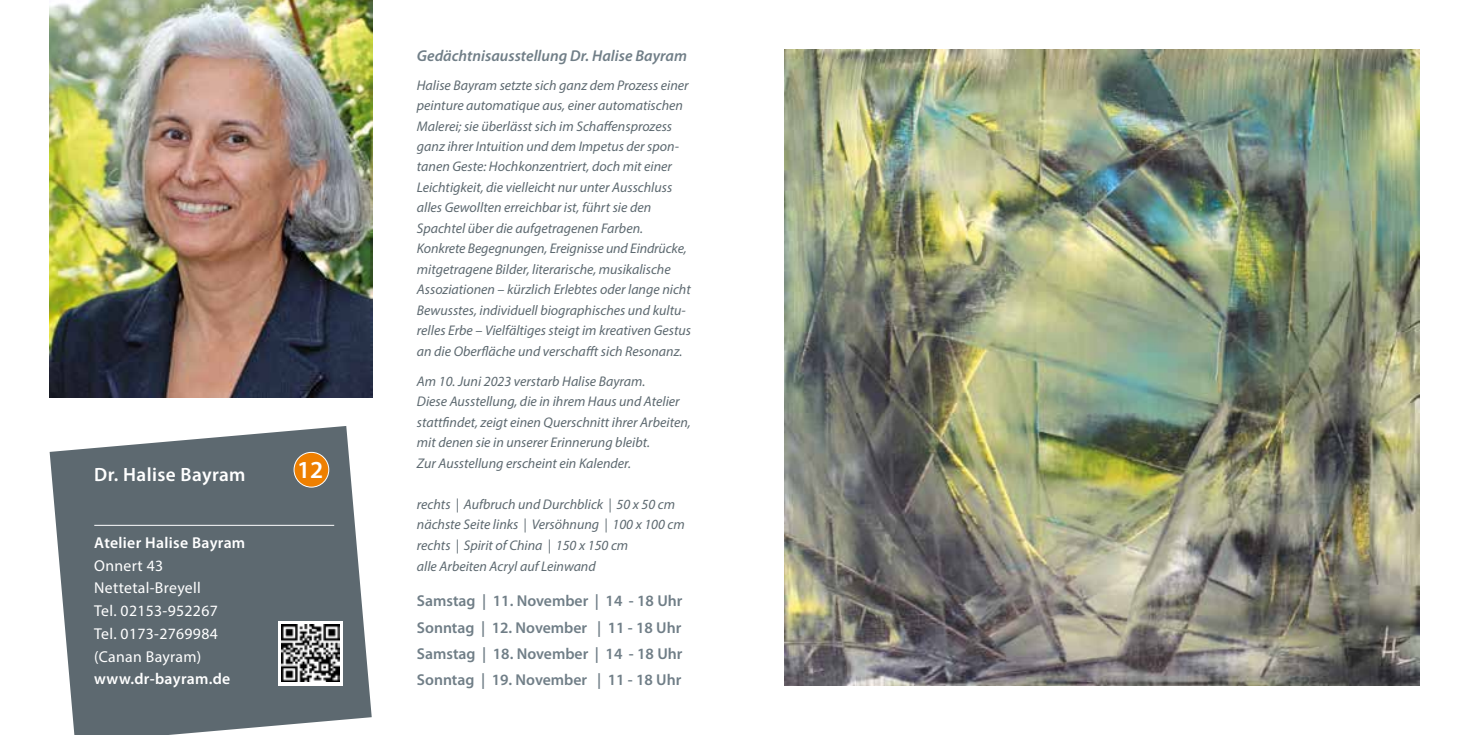
<style>
.page{position:relative;width:1469px;height:735px;background:#fff}
.page>*{position:absolute;margin:0;border:0;box-sizing:border-box;transform-origin:0 0}
.t1{font:600 24.5px "Myriad Pro";color:#fff}
.t2{font:600 19.25px "Myriad Pro";letter-spacing:.02em;color:#fff}
.t3{font:600 15.75px/26.2px "Myriad Pro";color:#707e87;text-align:justify}
.t4{font:15.75px/22.8px "Myriad Pro";letter-spacing:.02em;color:#fff}
.t5{font:italic 600 15.75px "Myriad Pro";color:#707e87}
.t6{font:600 15.75px "Myriad Pro";letter-spacing:.02em;color:#fff}
.t7{font:italic 14px/20.5px "Myriad Pro";color:#5d6970}
</style>
<div class="page">
<img style="left:784px;top:50px;width:635px;height:635px">
<img style="left:50px;top:0;width:322px;height:397px">
<svg style="left:50px;top:426px;width:322px;height:308px;background:#737e84"></svg>
<hr style="left:94px;top:524px;width:240px;height:1px;background:#fff">
<div style="left:294px;top:452px;width:35px;height:35px;background:#ee7f00;border-radius:50%"></div>
<div style="left:293px;top:451px;width:36px;height:36px;border:1px solid #fff;border-radius:50%"></div>
<div style="left:278px;top:620px;width:64px;height:65px;background:linear-gradient(to right,#fff,#fff)"></div>
<img style="left:281px;top:623px;width:58px;height:58px">
<h2 class="t2" style="left:94px;top:462px;width:153px">Dr. Halise Bayram</h2>
<p class="t6" style="left:94px;top:532px;width:152px">Atelier Halise Bayram</p>
<p class="t4" style="left:94px;top:553px;width:125px">Onnert 43<br>Nettetal-Breyell<br>Tel. 02153-952267<br>Tel. 0173-2769984 (Canan Bayram)</p>
<p class="t6" style="left:94px;top:668px;width:138px">www.dr-bayram.de</p>
<h1 class="t1" style="left:297px;top:454px;width:28px">12</h1>
<p class="t5" style="left:417px;top:46px;width:271px">Gedächtnisausstellung Dr. Halise Bayram</p>
<p class="t7" style="left:417px;top:74px;width:276px">Halise Bayram setzte sich ganz dem Prozess einer peinture automatique aus, einer automatischen Malerei; sie überlässt sich im Schaffensprozess ganz ihrer Intuition und dem Impetus der spon&shy;tanen Geste: Hochkonzentriert, doch mit einer Leichtigkeit, die vielleicht nur unter Ausschluss alles Gewollten erreichbar ist, führt sie den Spachtel über die aufgetragenen Farben.<br>Konkrete Begegnungen, Ereignisse und Eindrücke, mitgetragene Bilder, literarische, musikalische Assoziationen – kürzlich Erlebtes oder lange nicht Bewusstes, individuell biographisches und kultu&shy;relles Erbe – Vielfältiges steigt im kreativen Gestus an die Oberfläche und verschafft sich Resonanz.</p>
<p class="t7" style="left:417px;top:370px;width:275px">Am 10. Juni 2023 verstarb Halise Bayram.<br>Diese Ausstellung, die in ihrem Haus und Atelier stattfindet, zeigt einen Querschnitt ihrer Arbeiten, mit denen sie in unserer Erinnerung bleibt.<br>Zur Ausstellung erscheint ein Kalender.</p>
<p class="t7" style="left:417px;top:493px;width:269px">rechts | Aufbruch und Durchblick | 50 x 50 cm nächste Seite links | Versöhnung | 100 x 100 cm rechts | Spirit of China | 150 x 150 cm<br>alle Arbeiten Acryl auf Leinwand</p>
<p class="t3" style="left:417px;top:587px;width:267px">Samstag | 11. November | 14 - 18 Uhr Sonntag | 12. November | 11 - 18 Uhr Samstag | 18. November | 14 - 18 Uhr Sonntag | 19. November | 11 - 18 Uhr</p>
</div>
